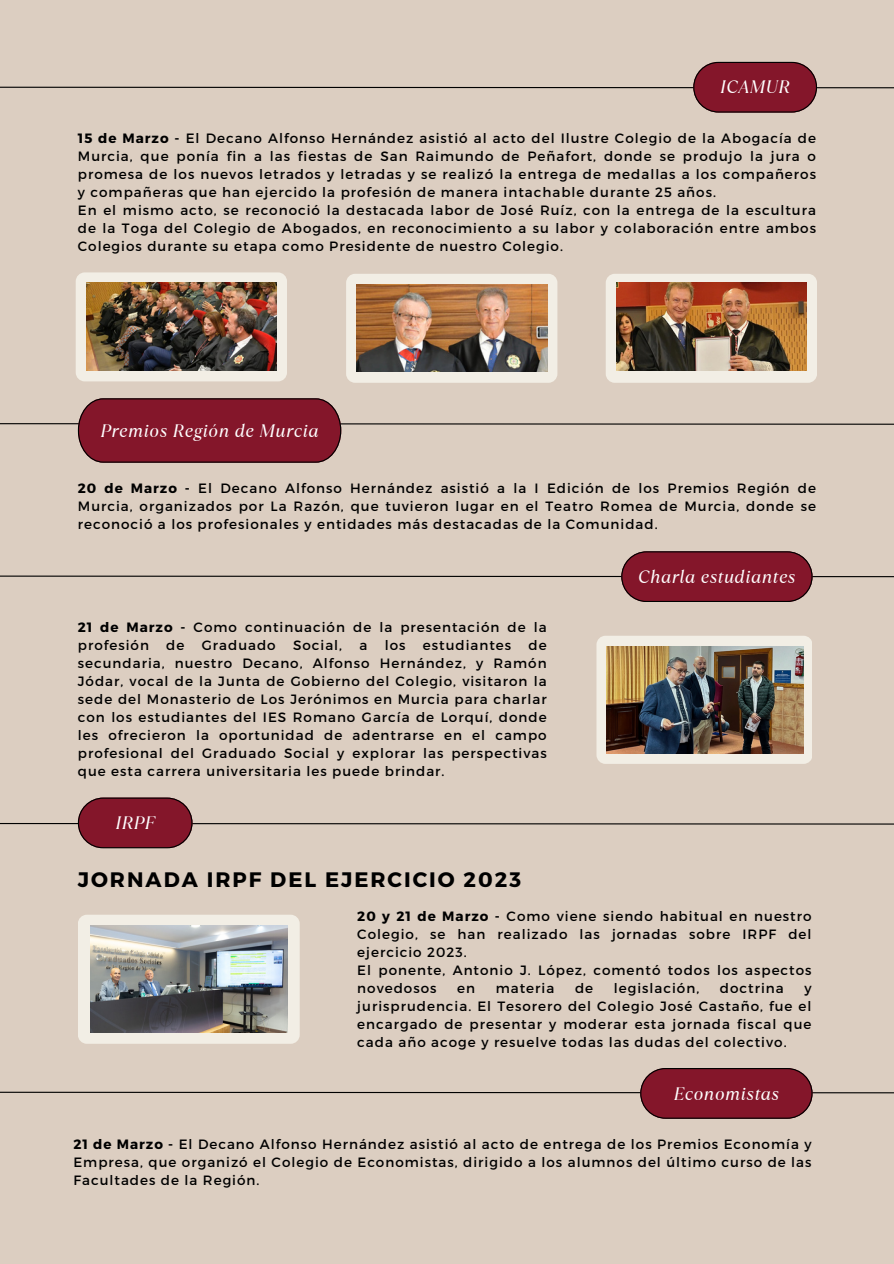
<style>
.page{position:relative;width:894px;height:1264px;background:#fff}
.page>*{position:absolute;margin:0;border:0;box-sizing:border-box;transform-origin:0 0}
.t1{font:700 21px "Montserrat";letter-spacing:.095em;color:#000}
.t2{font:italic 18px "TT Ramillas";letter-spacing:.025em;color:#fff}
.t3{font:13.5px/18px "Montserrat";letter-spacing:.075em;color:#000;text-align:justify}
.s1{font-weight:700}
</style>
<div class="page">
<div style="left:0;top:0;width:893px;height:1263px;background:#dccec1"></div>
<svg style="left:0;top:62px;width:893px;height:50px"></svg>
<svg style="left:0;top:398px;width:893px;height:64px"></svg>
<svg style="left:0;top:551px;width:893px;height:51px"></svg>
<div style="left:596px;top:635px;width:216px;height:129px;background:#f2eee5;border-radius:9px"></div>
<img style="left:606px;top:646px;width:197px;height:107px">
<div style="left:76px;top:272px;width:211px;height:109px;background:#f2eee5;border-radius:9px"></div>
<div style="left:605px;top:274px;width:211px;height:109px;background:#f2eee5;border-radius:9px"></div>
<img style="left:86px;top:283px;width:191px;height:87px">
<img style="left:616px;top:283px;width:190px;height:87px">
<svg style="left:0;top:797px;width:893px;height:51px"></svg>
<div style="left:78px;top:914px;width:221px;height:129px;background:#f2eee5;border-radius:9px"></div>
<img style="left:90px;top:926px;width:197px;height:106px">
<svg style="left:0;top:1068px;width:893px;height:50px"></svg>
<div style="left:346px;top:274px;width:211px;height:109px;background:#f2eee5;border-radius:9px"></div>
<img style="left:357px;top:284px;width:190px;height:88px">
<h2 class="t2" style="left:719px;top:75px;width:72px">ICAMUR</h2>
<h3 class="t3" style="left:78px;top:129px;width:739px"><span class="s1">15 de Marzo -</span> El Decano Alfonso Hernández asistió al acto del Ilustre Colegio de la Abogacía de Murcia, que ponía fin a las fiestas de San Raimundo de Peñafort, donde se produjo la jura o promesa de los nuevos letrados y letradas y se realizó la entrega de medallas a los compañeros y compañeras que han ejercido la profesión de manera intachable durante 25 años.</h3>
<p class="t3" style="left:78px;top:201px;width:739px">En el mismo acto, se reconoció la destacada labor de José Ruíz, con la entrega de la escultura de la Toga del Colegio de Abogados, en reconocimiento a su labor y colaboración entre ambos Colegios durante su etapa como Presidente de nuestro Colegio.</p>
<p class="t2" style="left:100px;top:418px;width:220px">Premios Región de Murcia</p>
<h3 class="t3" style="left:78px;top:478px;width:739px"><span class="s1">20 de Marzo -</span> El Decano Alfonso Hernández asistió a la I Edición de los Premios Región de Murcia, organizados por La Razón, que tuvieron lugar en el Teatro Romea de Murcia, donde se reconoció a los profesionales y entidades más destacadas de la Comunidad.</h3>
<p class="t3" style="left:78px;top:617px;width:470px"><span class="s1">21 de Marzo -</span> Como continuación de la presentación de la profesión</p>
<p class="t3" style="left:166px;top:635px;width:20px">de</p>
<p class="t3" style="left:202px;top:635px;width:75px">Graduado</p>
<p class="t3" style="left:293px;top:635px;width:51px">Social,</p>
<p class="t3" style="left:359px;top:635px;width:9px">a</p>
<p class="t3" style="left:384px;top:635px;width:22px">los</p>
<p class="t3" style="left:423px;top:635px;width:90px">estudiantes</p>
<p class="t3" style="left:78px;top:635px;width:470px;text-indent:450px">de secundaria, nuestro Decano, Alfonso Hernández, y Ramón Jódar, vocal de la Junta de Gobierno del Colegio, visitaron la sede del Monasterio de Los Jerónimos en Murcia para charlar con los estudiantes del IES Romano García de Lorquí, donde les ofrecieron la oportunidad de adentrarse en el campo profesional del Graduado Social y explorar las perspectivas que esta carrera universitaria les puede brindar.</p>
<h2 class="t2" style="left:115px;top:810px;width:41px">IRPF</h2>
<p class="t2" style="left:638px;top:564px;width:159px">Charla estudiantes</p>
<h1 class="t1" style="left:78px;top:865px;width:444px">JORNADA IRPF DEL EJERCICIO 2023</h1>
<p class="t3" style="left:357px;top:906px;width:455px"><span class="s1">20 y 21 de Marzo -</span> Como viene siendo habitual en nuestro Colegio, se han realizado las jornadas sobre IRPF del ejercicio 2023.</p>
<p class="t3" style="left:357px;top:960px;width:455px">El ponente, Antonio J. López, comentó todos los aspectos novedosos</p>
<p class="t3" style="left:457px;top:978px;width:19px">en</p>
<p class="t3" style="left:495px;top:978px;width:60px">materia</p>
<p class="t3" style="left:575px;top:978px;width:20px">de</p>
<p class="t3" style="left:613px;top:978px;width:87px">legislación,</p>
<p class="t3" style="left:719px;top:978px;width:65px">doctrina</p>
<p class="t3" style="left:357px;top:978px;width:455px;text-indent:447px">y jurisprudencia. El Tesorero del Colegio José Castaño, fue el encargado de presentar y moderar esta jornada fiscal que cada año acoge y resuelve todas las dudas del colectivo.</p>
<p class="t2" style="left:673px;top:1080px;width:107px">Economistas</p>
<h3 class="t3" style="left:73px;top:1134px;width:739px"><span class="s1">21 de Marzo -</span> El Decano Alfonso Hernández asistió al acto de entrega de los Premios Economía y Empresa, que organizó el Colegio de Economistas, dirigido a los alumnos del último curso de las Facultades de la Región.</h3>
</div>
